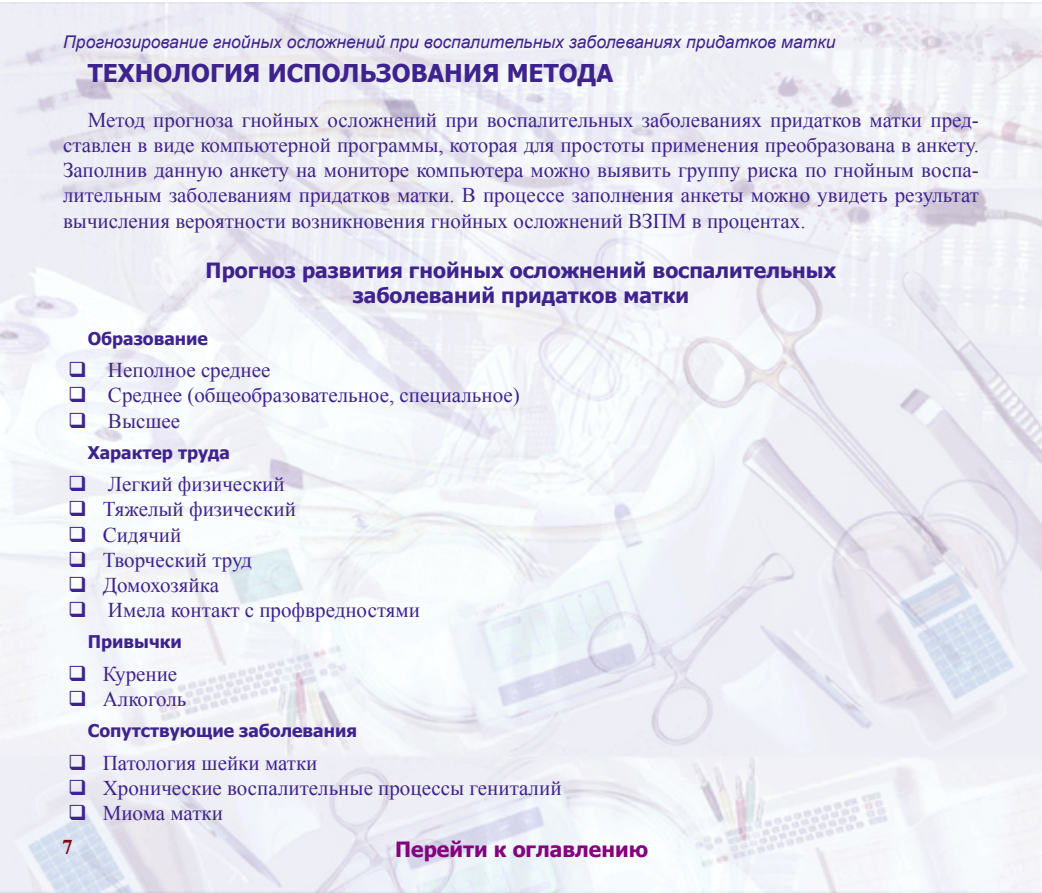
<style>
.page{position:relative;width:1042px;height:893px;background:#fff}
.page>*{position:absolute;margin:0;border:0;box-sizing:border-box;transform-origin:0 0}
.Heading1{font:700 24.5px "Tahoma";color:#3e238e}
.t1{font:21px/25.2px "Times New Roman";color:#3e238e;text-align:justify}
.TableHeading{font:700 21px/25.2px "Tahoma";color:#3e238e;text-align:center}
.t2{font:700 21px "Tahoma";color:#85007e}
.t3{font:700 21px "Times New Roman";color:#85000c}
.t4{font:italic 17.5px "Arial";color:#3e238e}
.Heading3{font:700 17.5px "Tahoma";color:#3e238e}
</style>
<div class="page">
<img style="left:0;top:2px;width:1041px;height:891px">
<p class="t4" style="left:63px;top:31px;width:774px">Прогнозирование гнойных осложнений при воспалительных заболеваниях придатков матки</p>
<p class="Heading1" style="left:88px;top:56px;width:527px">ТЕХНОЛОГИЯ ИСПОЛЬЗОВАНИЯ МЕТОДА</p>
<p class="t1" style="left:63px;top:107px;width:917px;text-indent:25px">Метод прогноза гнойных осложнений при воспалительных заболеваниях придатков матки пред&shy;ставлен в виде компьютерной программы, которая для простоты применения преобразована в анкету.<br>Заполнив данную анкету на мониторе компьютера можно выявить группу риска по гнойным воспа&shy;лительным заболеваниям придатков матки. В процессе заполнения анкеты можно увидеть результат вычисления вероятности возникновения гнойных осложнений ВЗПМ в процентах.</p>
<p class="TableHeading" style="left:206px;top:256px;width:632px">Прогноз развития гнойных осложнений воспалительных заболеваний придатков матки</p>
<p class="Heading3" style="left:88px;top:326px;width:122px">Образование</p>
<p class="t1" style="left:68px;top:357px;width:204px">❑ Неполное среднее</p>
<p class="t1" style="left:68px;top:383px;width:453px">❑ Среднее (общеобразовательное, специальное)</p>
<p class="t1" style="left:68px;top:408px;width:113px">❑ Высшее</p>
<p class="Heading3" style="left:88px;top:440px;width:144px">Характер труда</p>
<p class="t1" style="left:68px;top:471px;width:218px">❑ Легкий физический</p>
<p class="t1" style="left:68px;top:496px;width:229px">❑ Тяжелый физический</p>
<p class="t1" style="left:68px;top:522px;width:115px">❑ Сидячий</p>
<p class="t1" style="left:68px;top:547px;width:185px">❑ Творческий труд</p>
<p class="t1" style="left:68px;top:572px;width:152px">❑ Домохозяйка</p>
<p class="t1" style="left:68px;top:597px;width:353px">❑ Имела контакт с профвредностями</p>
<p class="Heading3" style="left:88px;top:630px;width:95px">Привычки</p>
<p class="t1" style="left:68px;top:661px;width:111px">❑ Курение</p>
<p class="t1" style="left:68px;top:686px;width:120px">❑ Алкоголь</p>
<p class="Heading3" style="left:88px;top:718px;width:271px">Сопутствующие заболевания</p>
<p class="t1" style="left:68px;top:750px;width:251px">❑ Патология шейки матки</p>
<p class="t1" style="left:68px;top:775px;width:495px">❑ Хронические воспалительные процессы гениталий</p>
<p class="t1" style="left:68px;top:800px;width:156px">❑ Миома матки</p>
<p class="t3" style="left:62px;top:832px;width:12px">7</p>
<p class="t2" style="left:395px;top:835px;width:254px">Перейти к оглавлению</p>
</div>
